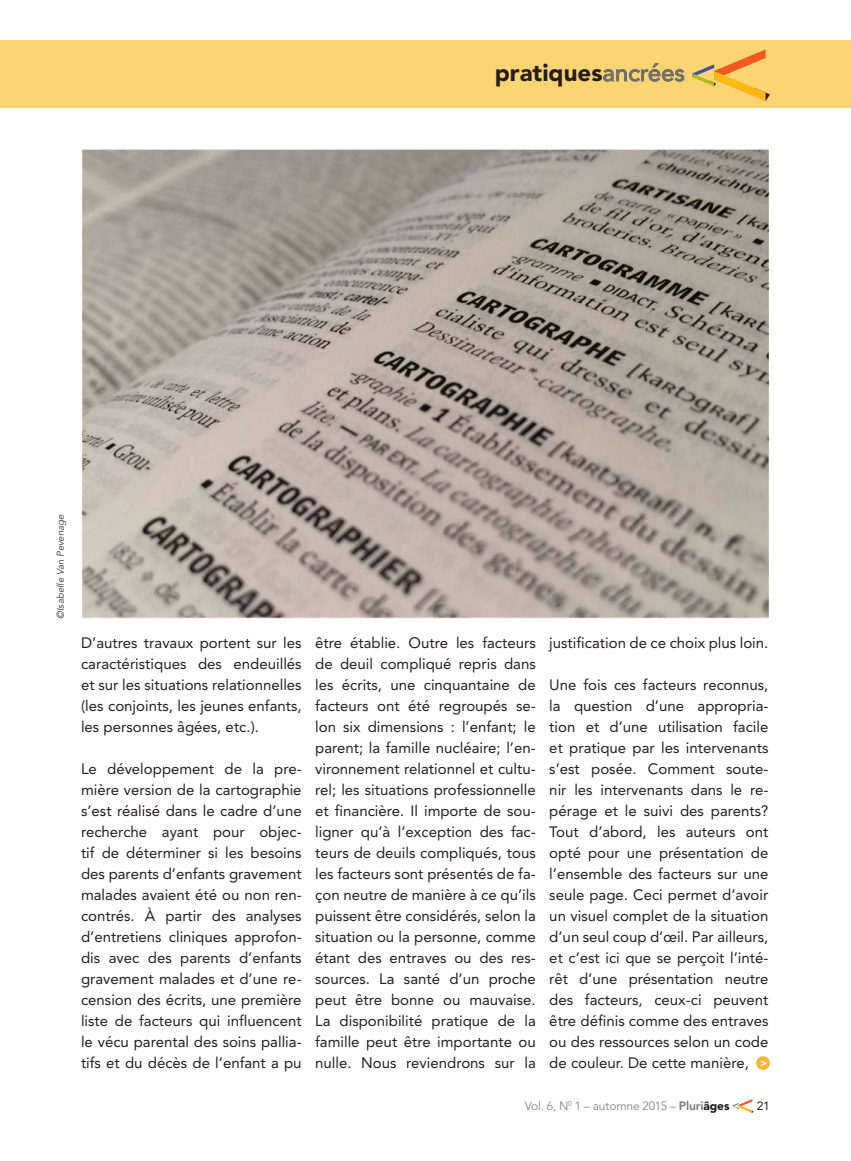
<style>
.page{position:relative;width:851px;height:1161px;background:#fff}
.page>*{position:absolute;margin:0;border:0;box-sizing:border-box;transform-origin:0 0}
.t1{font:900 24px "Avenir LT Std";color:#231f20}
.t2{font:15px/21px "Avenir LT Std";color:#231f20;text-align:justify}
.t3{font:300 12px "Avenir LT Std";letter-spacing:-.01em;color:#76787b}
.t4{font:12px "Avenir LT Std";color:#231f20}
.t5{font:700 10.65px "Arial";color:#fff}
.t6{font:italic 300 9.75px "Avenir LT Std";color:#231f20}
.s1{font-weight:400;color:#6c6d70}
.s2{font-weight:800}
.s3{font-weight:900;color:#231f20}
</style>
<div class="page">
<div style="left:0;top:40px;width:850px;height:68px;background:#fdd472"></div>
<svg style="left:692px;top:49px;width:78px;height:52px"></svg>
<svg style="left:603px;top:63px;width:81px;height:19px"></svg>
<svg style="left:732px;top:1099px;width:21px;height:14px"></svg>
<img style="left:83px;top:151px;width:685px;height:466px">
<div style="left:756px;top:1056px;width:14px;height:14px;background:#fab832;border-radius:50%"></div>
<h1 class="t1" style="left:495px;top:58px;width:191px">pratiques<span class="s1">ancrées</span></h1>
<p class="t6" style="left:55px;top:619px;width:106px;rotate:-90deg">©Isabelle Van Pevenage</p>
<p class="t2" style="left:81px;top:632px;width:222px">D’autres travaux portent sur les caractéristiques des endeuillés et sur les situations relationnelles (les conjoints, les jeunes enfants, les personnes âgées, etc.).</p>
<p class="t2" style="left:81px;top:758px;width:222px">Le développement de la pre&shy;mière version de la cartographie s’est réalisé dans le cadre d’une recherche ayant pour objec&shy;tif de déterminer si les besoins des parents d’enfants gravement malades avaient été ou non ren&shy;contrés. À partir des analyses d’entretiens cliniques approfon&shy;dis avec des parents d’enfants gravement malades et d’une re&shy;cension des écrits, une première liste de facteurs qui influencent le vécu parental des soins pallia&shy;tifs et du décès de l’enfant a pu</p>
<p class="t2" style="left:315px;top:632px;width:222px">être établie. Outre les facteurs de deuil compliqué repris dans les écrits, une cinquantaine de facteurs ont été regroupés se&shy;lon six dimensions : l’enfant; le parent; la famille nucléaire; l’en&shy;vironnement relationnel et cultu&shy;rel; les situations professionnelle et financière. Il importe de sou&shy;ligner qu’à l’exception des fac&shy;teurs de deuils compliqués, tous les facteurs sont présentés de fa&shy;çon neutre de manière à ce qu’ils puissent être considérés, selon la situation ou la personne, comme étant des entraves ou des res&shy;sources. La santé d’un proche peut être bonne ou mauvaise.<br>La disponibilité pratique de la famille peut être importante ou nulle. Nous reviendrons sur la</p>
<p class="t2" style="left:549px;top:632px;width:220px">justification de ce choix plus loin.</p>
<p class="t2" style="left:549px;top:674px;width:221px">Une fois ces facteurs reconnus, la question d’une appropria&shy;tion et d’une utilisation facile et pratique par les intervenants s’est posée. Comment soute&shy;nir les intervenants dans le re&shy;pérage et le suivi des parents?<br>Tout d’abord, les auteurs ont opté pour une présentation de l’ensemble des facteurs sur une seule page. Ceci permet d’avoir un visuel complet de la situation d’un seul coup d’œil. Par ailleurs, et c’est ici que se perçoit l’inté&shy;rêt d’une présentation neutre des facteurs, ceux-ci peuvent être définis comme des entraves ou des ressources selon un code de couleur. De cette manière,</p>
<p class="t5" style="left:760px;top:1056px;width:8px">&gt;</p>
<p class="t3" style="left:524px;top:1099px;width:206px">Vol. 6, N<sup>0</sup> 1 – automne 2015 – <span class="s2">Pluri</span><span class="s3">âges</span></p>
<p class="t4" style="left:756px;top:1099px;width:15px">21</p>
</div>
